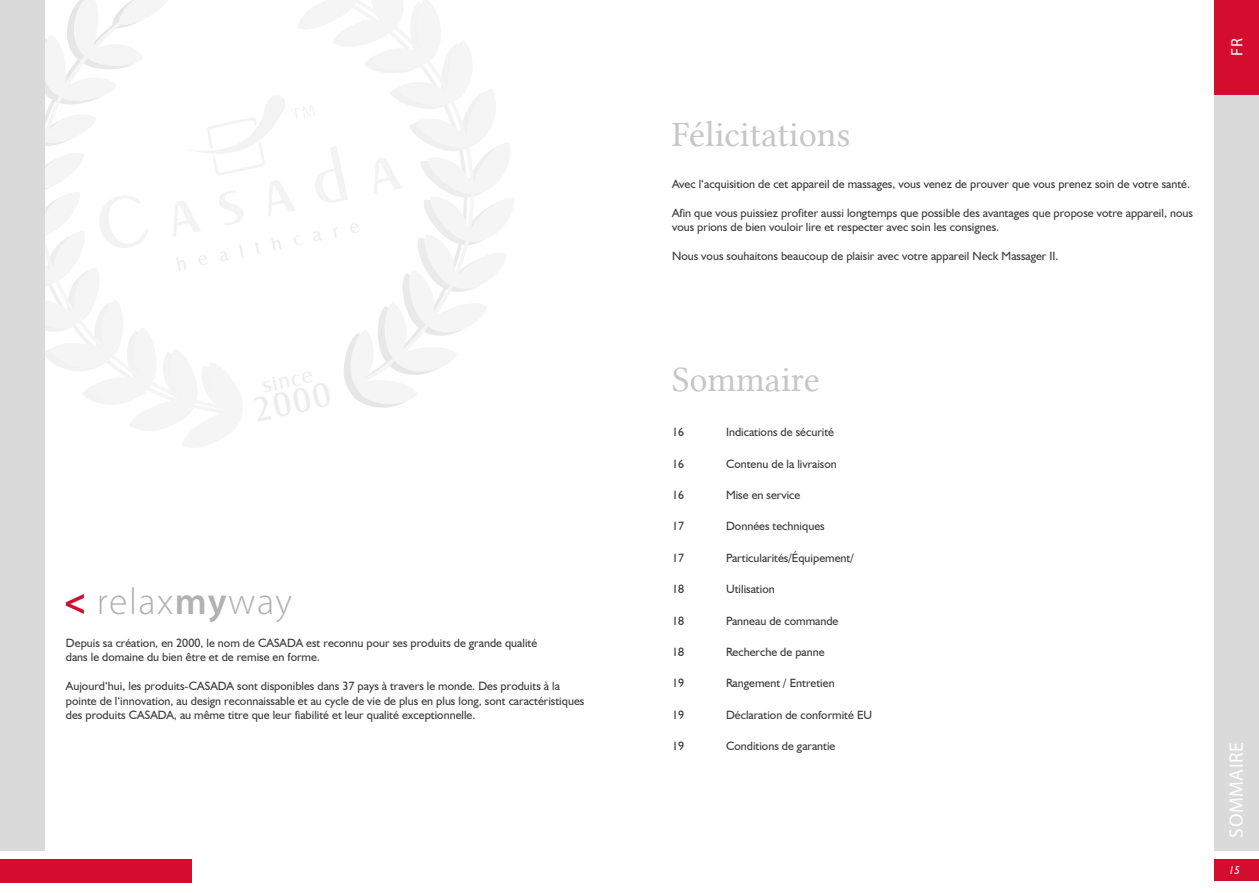
<style>
.page{position:relative;width:1259px;height:893px;background:#fff}
.page>*{position:absolute;margin:0;border:0;box-sizing:border-box;transform-origin:0 0}
.t1{font:300 37.8px "Myriad Pro";letter-spacing:.04em;color:#b3b2b2}
.t2{font:36px "Lin Libertine";color:#c6c6c6}
.t3{font:19.5px "Myriad Pro";letter-spacing:.03em;color:#fff}
.t4{font:16.5px "Myriad Pro";color:#fff}
.t5{font:12px/14.4px "Humanist 521 BT";color:#3c3c3b}
.t6{font:italic 11.25px "Humanist 521 BT";color:#fff}
.s1{font-weight:700;color:#d40c2d}
.s2{font-weight:600}
</style>
<div class="page">
<div style="left:1214px;top:859px;width:45px;height:21px;background:#d40c2d"></div>
<svg style="left:45px;top:0;width:186px;height:444px"></svg>
<svg style="left:298px;top:1px;width:201px;height:404px"></svg>
<svg style="left:98px;top:87px;width:304px;height:162px"></svg>
<div style="left:0;top:0;width:45px;height:850px;background:#dadada"></div>
<div style="left:1214px;top:0;width:45px;height:850px;background:#dadada"></div>
<div style="left:0;top:859px;width:191px;height:23px;background:#d40c2d"></div>
<div style="left:1214px;top:0;width:45px;height:94px;background:#d40c2d"></div>
<h1 class="t1" style="left:64px;top:579px;width:230px"><span class="s1">&lt;</span> relax<span class="s2">my</span>way</h1>
<p class="t5" style="left:66px;top:635px;width:473px">Depuis sa création, en 2000, le nom de CASADA est reconnu pour ses produits de grande qualité dans le domaine du bien être et de remise en forme.</p>
<p class="t5" style="left:66px;top:679px;width:520px">Aujourd‘hui, les produits-CASADA sont disponibles dans 37 pays à travers le monde. Des produits à la pointe de l‘innovation, au design reconnaissable et au cycle de vie de plus en plus long, sont caractéristiques des produits CASADA, au même titre que leur fiabilité et leur qualité exceptionnelle.</p>
<h2 class="t2" style="left:672px;top:114px;width:180px">Félicitations</h2>
<p class="t5" style="left:672px;top:177px;width:519px">Avec l‘acquisition de cet appareil de massages, vous venez de prouver que vous prenez soin de votre santé.</p>
<p class="t5" style="left:672px;top:205px;width:522px">Afin que vous puissiez profiter aussi longtemps que possible des avantages que propose votre appareil, nous vous prions de bien vouloir lire et respecter avec soin les consignes.</p>
<p class="t5" style="left:672px;top:249px;width:388px">Nous vous souhaitons beaucoup de plaisir avec votre appareil Neck Massager II.</p>
<h3 class="t4" style="left:1226px;top:56px;width:19px;rotate:-90deg">FR</h3>
<h2 class="t2" style="left:672px;top:359px;width:149px">Sommaire</h2>
<p class="t5" style="left:672px;top:425px;width:14px">16</p>
<p class="t5" style="left:726px;top:425px;width:110px">Indications de sécurité</p>
<p class="t5" style="left:672px;top:456px;width:14px">16</p>
<p class="t5" style="left:726px;top:456px;width:112px">Contenu de la livraison</p>
<p class="t5" style="left:672px;top:487px;width:14px">16</p>
<p class="t5" style="left:726px;top:487px;width:76px">Mise en service</p>
<p class="t5" style="left:672px;top:519px;width:14px">17</p>
<p class="t5" style="left:726px;top:519px;width:100px">Données techniques</p>
<p class="t5" style="left:672px;top:550px;width:14px">17</p>
<p class="t5" style="left:726px;top:550px;width:129px">Particularités/Équipement/</p>
<p class="t5" style="left:672px;top:582px;width:14px">18</p>
<p class="t5" style="left:726px;top:582px;width:50px">Utilisation</p>
<p class="t5" style="left:672px;top:613px;width:14px">18</p>
<p class="t5" style="left:726px;top:613px;width:114px">Panneau de commande</p>
<p class="t5" style="left:672px;top:644px;width:14px">18</p>
<p class="t5" style="left:726px;top:644px;width:100px">Recherche de panne</p>
<p class="t5" style="left:672px;top:676px;width:14px">19</p>
<p class="t5" style="left:726px;top:676px;width:110px">Rangement / Entretien</p>
<p class="t5" style="left:672px;top:707px;width:14px">19</p>
<p class="t5" style="left:726px;top:707px;width:148px">Déclaration de conformité EU</p>
<p class="t5" style="left:672px;top:739px;width:14px">19</p>
<p class="t5" style="left:726px;top:739px;width:111px">Conditions de garantie</p>
<h3 class="t3" style="left:1224px;top:837px;width:96px;rotate:-90deg">SOMMAIRE</h3>
<p class="t6" style="left:1228px;top:863px;width:13px">15</p>
</div>
